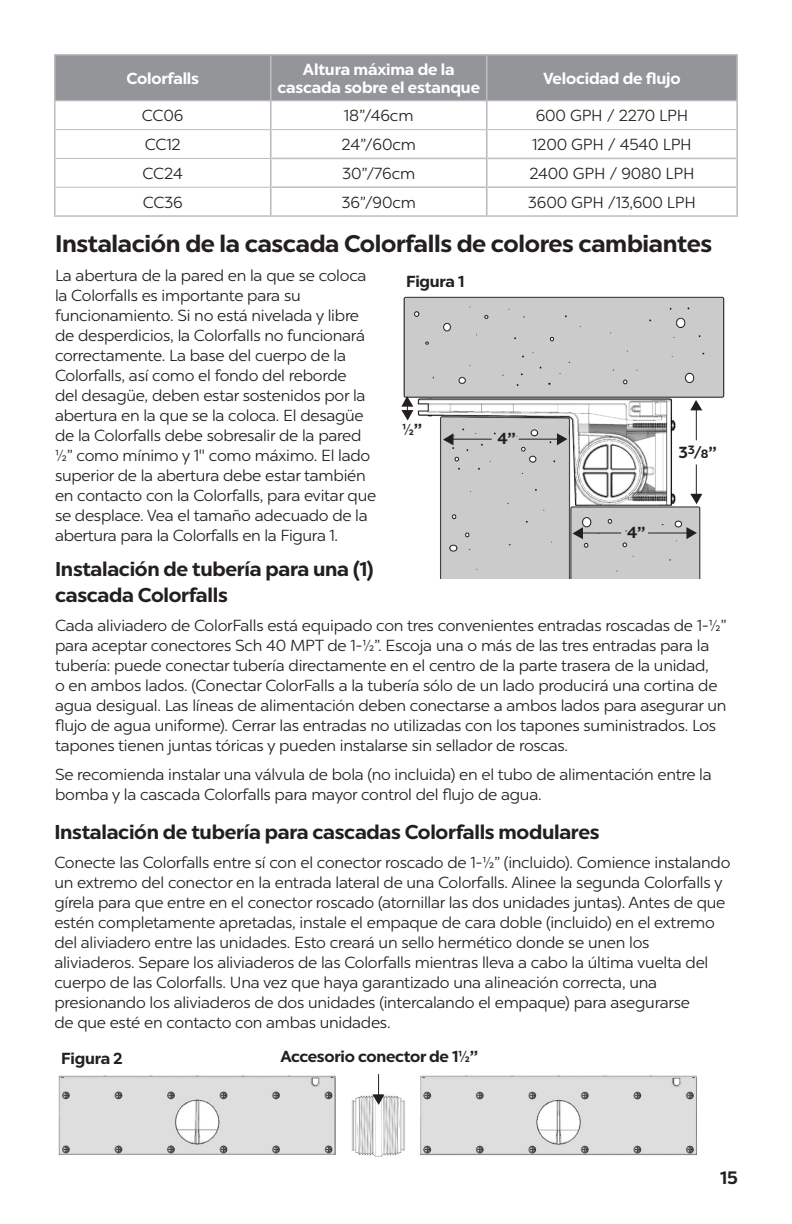
<style>
.page{position:relative;width:792px;height:1224px;background:#fff}
.page>*{position:absolute;margin:0;border:0;box-sizing:border-box;transform-origin:0 0}
.text{font:700 24px "Chronica Pro";letter-spacing:-.015em;color:#231f20}
.subheads{font:700 20px/26px "Chronica Pro";letter-spacing:-.015em;color:#231f20}
.Paragraph_Style_1{font:700 18px "Chronica Pro";color:#231f20}
.text-2{font:16px/20px "Chronica Pro";letter-spacing:-.015em;color:#231f20}
.t1{font:700 16px/18px "Chronica Pro";letter-spacing:-.01em;color:#fff;text-align:center}
.Paragraph_Style_2{font:700 16px "Chronica Pro";letter-spacing:-.015em;color:#231f20}
.s1{font-size:12px}
</style>
<div class="page">
<img style="left:403px;top:296px;width:322px;height:283px">
<hr style="left:696px;top:403px;width:1px;height:37px;background:#231f20">
<hr style="left:696px;top:465px;width:1px;height:33px;background:#231f20">
<svg style="left:690px;top:400px;width:12px;height:10px"></svg>
<svg style="left:690px;top:494px;width:12px;height:10px"></svg>
<hr style="left:519px;top:439px;width:41px;height:1px;background:#231f20">
<svg style="left:557px;top:433px;width:10px;height:12px"></svg>
<svg style="left:443px;top:433px;width:10px;height:12px"></svg>
<hr style="left:452px;top:439px;width:40px;height:1px;background:#231f20">
<hr style="left:648px;top:533px;width:41px;height:1px;background:#231f20">
<svg style="left:686px;top:527px;width:11px;height:12px"></svg>
<svg style="left:573px;top:527px;width:10px;height:12px"></svg>
<hr style="left:582px;top:533px;width:39px;height:1px;background:#231f20">
<svg style="left:401px;top:396px;width:12px;height:25px"></svg>
<div style="left:56px;top:56px;width:680px;height:44px;background:#939598"></div>
<svg style="left:56px;top:101px;width:680px;height:86px"></svg>
<hr style="left:54px;top:215px;width:217px;height:2px;background:#bcbdc0">
<hr style="left:271px;top:215px;width:216px;height:2px;background:#bcbdc0">
<hr style="left:487px;top:215px;width:251px;height:2px;background:#bcbdc0">
<hr style="left:56px;top:129px;width:214px;height:1px;background:#bcbdc0">
<hr style="left:56px;top:158px;width:214px;height:1px;background:#bcbdc0">
<hr style="left:56px;top:187px;width:214px;height:1px;background:#bcbdc0">
<hr style="left:736px;top:55px;width:2px;height:46px;background:#bcbdc0">
<hr style="left:736px;top:101px;width:2px;height:29px;background:#bcbdc0">
<hr style="left:736px;top:130px;width:2px;height:28px;background:#bcbdc0">
<hr style="left:736px;top:158px;width:2px;height:29px;background:#bcbdc0">
<hr style="left:736px;top:187px;width:2px;height:28px;background:#bcbdc0">
<hr style="left:56px;top:100px;width:214px;height:1px;background:#bcbdc0">
<hr style="left:272px;top:100px;width:214px;height:1px;background:#bcbdc0">
<hr style="left:488px;top:100px;width:248px;height:1px;background:#bcbdc0">
<hr style="left:272px;top:129px;width:214px;height:1px;background:#bcbdc0">
<hr style="left:488px;top:129px;width:248px;height:1px;background:#bcbdc0">
<hr style="left:54px;top:54px;width:217px;height:2px;background:#bcbdc0">
<hr style="left:54px;top:55px;width:2px;height:46px;background:#bcbdc0">
<hr style="left:271px;top:54px;width:216px;height:2px;background:#bcbdc0">
<hr style="left:487px;top:54px;width:251px;height:2px;background:#bcbdc0">
<hr style="left:54px;top:101px;width:2px;height:29px;background:#bcbdc0">
<hr style="left:54px;top:130px;width:2px;height:28px;background:#bcbdc0">
<hr style="left:54px;top:158px;width:2px;height:29px;background:#bcbdc0">
<hr style="left:272px;top:158px;width:214px;height:1px;background:#bcbdc0">
<hr style="left:488px;top:158px;width:248px;height:1px;background:#bcbdc0">
<hr style="left:54px;top:187px;width:2px;height:28px;background:#bcbdc0">
<hr style="left:272px;top:186px;width:214px;height:2px;background:#bcbdc0">
<hr style="left:488px;top:186px;width:248px;height:2px;background:#bcbdc0">
<hr style="left:270px;top:55px;width:2px;height:46px;background:#bcbdc0">
<hr style="left:486px;top:55px;width:2px;height:46px;background:#bcbdc0">
<hr style="left:270px;top:101px;width:2px;height:29px;background:#bcbdc0">
<hr style="left:486px;top:101px;width:2px;height:29px;background:#bcbdc0">
<hr style="left:270px;top:130px;width:2px;height:28px;background:#bcbdc0">
<hr style="left:486px;top:130px;width:2px;height:28px;background:#bcbdc0">
<hr style="left:270px;top:158px;width:2px;height:29px;background:#bcbdc0">
<hr style="left:486px;top:158px;width:2px;height:29px;background:#bcbdc0">
<hr style="left:270px;top:187px;width:2px;height:28px;background:#bcbdc0">
<hr style="left:486px;top:187px;width:2px;height:28px;background:#bcbdc0">
<img style="left:58px;top:1075px;width:639px;height:82px">
<svg style="left:372px;top:1074px;width:12px;height:31px"></svg>
<p class="t1" style="left:126px;top:69px;width:74px">Colorfalls</p>
<p class="t1" style="left:277px;top:60px;width:204px">Altura máxima de la cascada sobre el estanque</p>
<p class="t1" style="left:543px;top:69px;width:139px">Velocidad de flujo</p>
<p class="text-2" style="left:142px;top:106px;width:43px">CC06</p>
<p class="text-2" style="left:344px;top:106px;width:71px">18”/46cm</p>
<p class="text-2" style="left:536px;top:106px;width:154px">600 GPH / 2270 LPH</p>
<p class="text-2" style="left:145px;top:134px;width:37px">CC12</p>
<p class="text-2" style="left:342px;top:134px;width:76px">24”/60cm</p>
<p class="text-2" style="left:532px;top:134px;width:161px">1200 GPH / 4540 LPH</p>
<p class="text-2" style="left:143px;top:163px;width:42px">CC24</p>
<p class="text-2" style="left:342px;top:163px;width:74px">30”/76cm</p>
<p class="text-2" style="left:529px;top:163px;width:167px">2400 GPH / 9080 LPH</p>
<p class="text-2" style="left:143px;top:192px;width:42px">CC36</p>
<p class="text-2" style="left:342px;top:192px;width:76px">36”/90cm</p>
<p class="text-2" style="left:528px;top:192px;width:169px">3600 GPH /13,600 LPH</p>
<p class="text" style="left:55px;top:229px;width:659px">Instalación de la cascada Colorfalls de colores cambiantes</p>
<p class="text-2" style="left:55px;top:266px;width:323px">La abertura de la pared en la que se coloca la Colorfalls es importante para su funcionamiento. Si no está nivelada y libre de desperdicios, la Colorfalls no funcionará correctamente. La base del cuerpo de la Colorfalls, así como el fondo del reborde<br>del desagüe, deben estar sostenidos por la abertura en la que se la coloca. El desagüe de la Colorfalls debe sobresalir de la pared ½” como mínimo y 1" como máximo. El lado superior de la abertura debe estar también en contacto con la Colorfalls, para evitar que se desplace. Vea el tamaño adecuado de la abertura para la Colorfalls en la Figura 1.</p>
<p class="subheads" style="left:55px;top:556px;width:320px">Instalación de tubería para una (1) cascada Colorfalls</p>
<p class="text-2" style="left:55px;top:616px;width:673px">Cada aliviadero de ColorFalls está equipado con tres convenientes entradas roscadas de 1-½” para aceptar conectores Sch 40 MPT de 1-½”. Escoja una o más de las tres entradas para la tubería: puede conectar tubería directamente en el centro de la parte trasera de la unidad,<br>o en ambos lados. (Conectar ColorFalls a la tubería sólo de un lado producirá una cortina de agua desigual. Las líneas de alimentación deben conectarse a ambos lados para asegurar un flujo de agua uniforme). Cerrar las entradas no utilizadas con los tapones suministrados. Los tapones tienen juntas tóricas y pueden instalarse sin sellador de roscas.</p>
<p class="text-2" style="left:55px;top:765px;width:658px">Se recomienda instalar una válvula de bola (no incluida) en el tubo de alimentación entre la bomba y la cascada Colorfalls para mayor control del flujo de agua.</p>
<p class="Paragraph_Style_2" style="left:406px;top:272px;width:60px">Figura 1</p>
<p class="Paragraph_Style_2" style="left:402px;top:419px;width:21px">½”</p>
<p class="Paragraph_Style_2" style="left:498px;top:429px;width:20px">4”</p>
<p class="Paragraph_Style_2" style="left:679px;top:442px;width:39px">3<sup>3</sup>/<span class="s1">8</span>”</p>
<p class="Paragraph_Style_2" style="left:627px;top:522px;width:20px">4”</p>
<p class="subheads" style="left:54px;top:819px;width:547px">Instalación de tubería para cascadas Colorfalls modulares</p>
<p class="text-2" style="left:54px;top:853px;width:678px">Conecte las Colorfalls entre sí con el conector roscado de 1-½” (incluido). Comience instalando un extremo del conector en la entrada lateral de una Colorfalls. Alinee la segunda Colorfalls y gírela para que entre en el conector roscado (atornillar las dos unidades juntas). Antes de que estén completamente apretadas, instale el empaque de cara doble (incluido) en el extremo del aliviadero entre las unidades. Esto creará un sello hermético donde se unen los aliviaderos. Separe los aliviaderos de las Colorfalls mientras lleva a cabo la última vuelta del cuerpo de las Colorfalls. Una vez que haya garantizado una alineación correcta, una presionando los aliviaderos de dos unidades (intercalando el empaque) para asegurarse<br>de que esté en contacto con ambas unidades.</p>
<p class="Paragraph_Style_2" style="left:61px;top:1049px;width:63px">Figura 2</p>
<p class="Paragraph_Style_2" style="left:280px;top:1047px;width:199px">Accesorio conector de 1½”</p>
<p class="Paragraph_Style_1" style="left:720px;top:1166px;width:19px">15</p>
</div>
